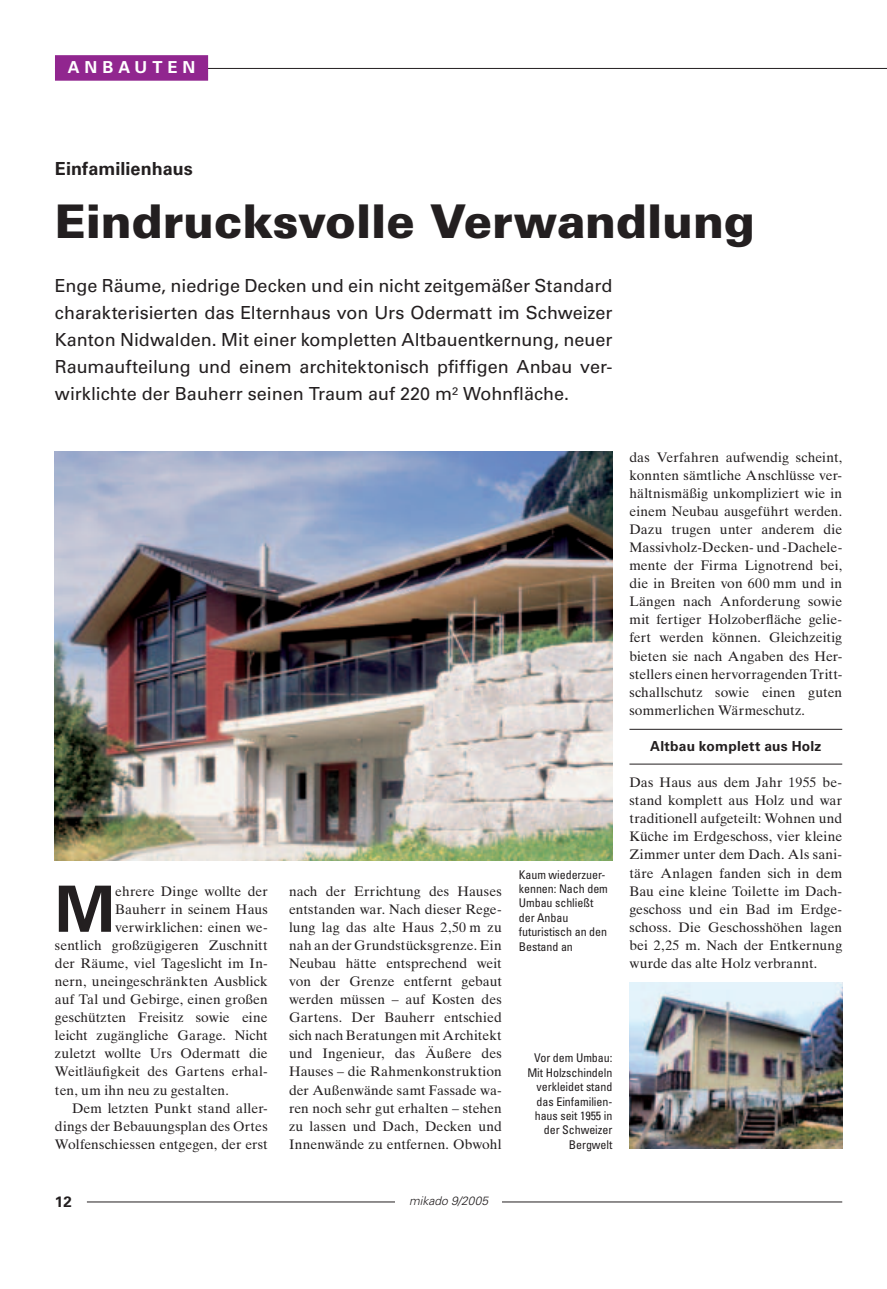
<style>
.page{position:relative;width:887px;height:1289px;background:#fff}
.page>*{position:absolute;margin:0;border:0;box-sizing:border-box;transform-origin:0 0}
.t1{font:700 63.75px "Univers LT Std";color:#231f20}
.t2{font:900 46.5px "Univers LT Std";letter-spacing:-.005em;color:#231f20}
.t3{font:18px/27px "Univers LT Std";color:#231f20;text-align:justify}
.t4{font:700 18px "Univers LT Std";letter-spacing:.005em;color:#231f20}
.t5{font:700 16.5px "Univers LT Std";letter-spacing:.3em;color:#fff}
.t6{font:700 15px "Univers LT Std";color:#231f20}
.t7{font:13.8px/18px "Times Ten LT Std";letter-spacing:.005em;color:#231f20;text-align:justify}
.t8{font:700 13.8px "Univers LT Std";letter-spacing:.015em;color:#231f20}
.t9{font:condensed 12px/14.4px "Univers LT Std";letter-spacing:-.005em;color:#231f20}
.t10{font:italic 300 12px "Univers LT Std";color:#231f20}
</style>
<div class="page">
<hr style="left:55px;top:68px;width:831px;height:1px;background:#231f20">
<div style="left:55px;top:55px;width:153px;height:26px;background:#91268f"></div>
<hr style="left:87px;top:1201px;width:755px;height:1px;background:#231f20">
<div style="left:395px;top:1196px;width:106px;height:13px;background:#fff"></div>
<img style="left:55px;top:451px;width:557px;height:409px">
<hr style="left:629px;top:728px;width:213px;height:1px;background:#231f20">
<hr style="left:629px;top:763px;width:213px;height:1px;background:#231f20">
<img style="left:629px;top:982px;width:213px;height:166px">
<p class="t5" style="left:68px;top:62px;width:129px">ANBAUTEN</p>
<h3 class="t4" style="left:55px;top:162px;width:139px">Einfamilienhaus</h3>
<h2 class="t2" style="left:55px;top:204px;width:701px">Eindrucksvolle Verwandlung</h2>
<p class="t3" style="left:55px;top:273px;width:559px">Enge Räume, niedrige Decken und ein nicht zeitgemäßer Standard charakterisierten das Elternhaus von Urs Odermatt im Schweizer Kanton Nidwalden. Mit einer kompletten Altbauentkernung, neuer Raumaufteilung und einem architektonisch pfiffigen Anbau ver&shy;wirklichte der Bauherr seinen Traum auf 220 m² Wohnfläche.</p>
<h1 class="t1" style="left:55px;top:886px;width:62px">M</h1>
<p class="t7" style="left:115px;top:883px;width:154px">ehrere Dinge wollte der</p>
<p class="t7" style="left:115px;top:901px;width:154px">Bauherr in seinem Haus</p>
<p class="t7" style="left:115px;top:919px;width:154px">verwirklichen: einen we-</p>
<p class="t7" style="left:55px;top:937px;width:214px">sentlich großzügigeren Zuschnitt</p>
<p class="t7" style="left:55px;top:955px;width:214px">der Räume, viel Tageslicht im In-</p>
<p class="t7" style="left:55px;top:973px;width:214px">nern, uneingeschränkten Ausblick</p>
<p class="t7" style="left:55px;top:991px;width:214px">auf Tal und Gebirge, einen großen</p>
<p class="t7" style="left:55px;top:1009px;width:214px">geschützten Freisitz sowie eine</p>
<p class="t7" style="left:55px;top:1027px;width:214px">leicht zugängliche Garage. Nicht</p>
<p class="t7" style="left:55px;top:1045px;width:214px">zuletzt wollte Urs Odermatt die</p>
<p class="t7" style="left:55px;top:1063px;width:214px">Weitläufigkeit des Gartens erhal-</p>
<p class="t7" style="left:55px;top:1082px;width:175px">ten, um ihn neu zu gestalten.</p>
<p class="t7" style="left:72px;top:1100px;width:197px">Dem letzten Punkt stand aller-</p>
<p class="t7" style="left:55px;top:1118px;width:214px">dings der Bebauungsplan des Ortes</p>
<p class="t7" style="left:55px;top:1136px;width:214px">Wolfenschiessen entgegen, der erst</p>
<p class="t7" style="left:289px;top:883px;width:214px">nach der Errichtung des Hauses entstanden war. Nach dieser Rege&shy;lung lag das alte Haus 2,50 m zu nah an der Grundstücksgrenze. Ein Neubau hätte entsprechend weit von der Grenze entfernt gebaut werden müssen – auf Kosten des Gartens. Der Bauherr entschied sich nach Beratungen mit Architekt und Ingenieur, das Äußere des Hauses – die Rahmenkonstruktion der Außenwände samt Fassade wa&shy;ren noch sehr gut erhalten – stehen zu lassen und Dach, Decken und Innenwände zu entfernen. Obwohl</p>
<p class="t9" style="left:518px;top:868px;width:91px">Kaum wiederzuer&shy;kennen: Nach dem<br>Umbau schließt der Anbau futuristisch an den<br>Bestand an</p>
<p class="t7" style="left:629px;top:449px;width:214px">das Verfahren aufwendig scheint, konnten sämtliche Anschlüsse ver&shy;hältnismäßig unkompliziert wie in einem Neubau ausgeführt werden.<br>Dazu trugen unter anderem die Massivholz-Decken- und -Dachele&shy;mente der Firma Lignotrend bei, die in Breiten von 600 mm und in Längen nach Anforderung sowie mit fertiger Holzoberfläche gelie&shy;fert werden können. Gleichzeitig bieten sie nach Angaben des Her&shy;stellers einen hervorragenden Tritt&shy;schallschutz sowie einen guten sommerlichen Wärmeschutz.</p>
<p class="t8" style="left:650px;top:741px;width:173px">Altbau komplett aus Holz</p>
<p class="t7" style="left:629px;top:774px;width:214px">Das Haus aus dem Jahr 1955 be&shy;stand komplett aus Holz und war traditionell aufgeteilt: Wohnen und Küche im Erdgeschoss, vier kleine Zimmer unter dem Dach. Als sani&shy;täre Anlagen fanden sich in dem Bau eine kleine Toilette im Dach&shy;geschoss und ein Bad im Erdge&shy;schoss. Die Geschosshöhen lagen bei 2,25 m. Nach der Entkernung wurde das alte Holz verbrannt.</p>
<p class="t9" style="left:527px;top:1051px;width:87px;text-align:right">Vor dem Umbau:<br>Mit Holzschindeln verkleidet stand das Einfamilien&shy;haus seit 1955 in der Schweizer<br>Bergwelt</p>
<p class="t6" style="left:55px;top:1196px;width:18px">12</p>
<p class="t10" style="left:409px;top:1196px;width:80px">mikado 9/2005</p>
</div>
